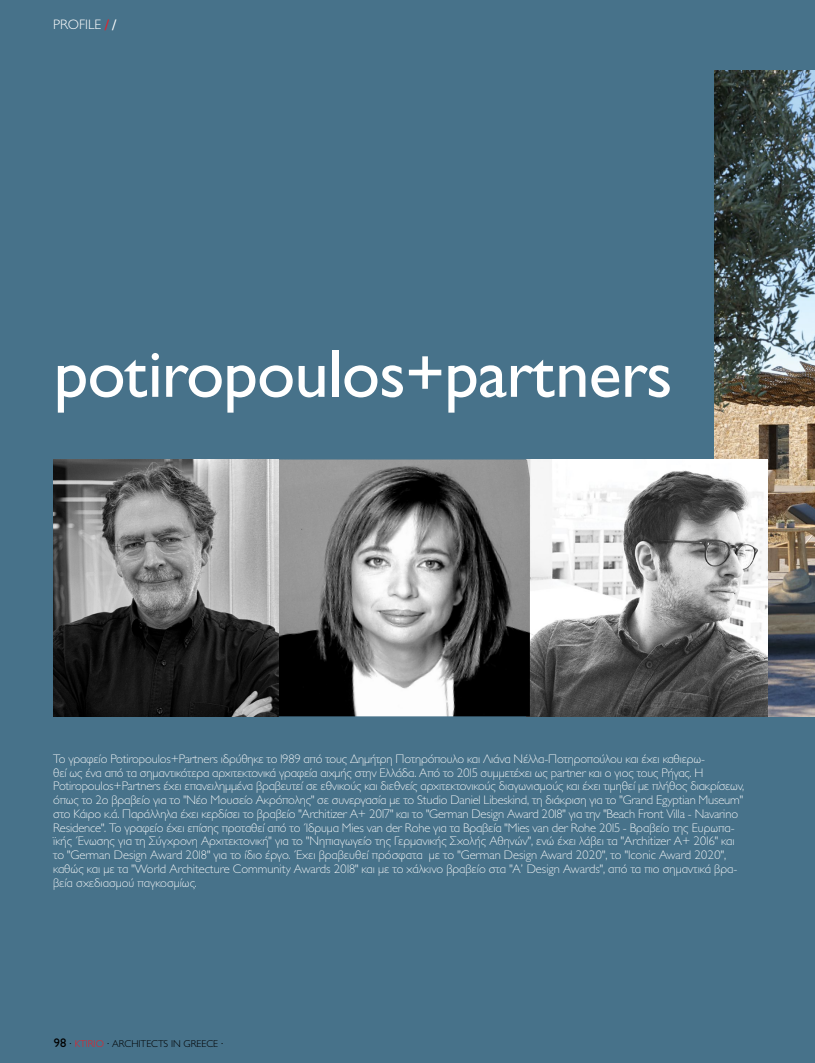
<style>
.page{position:relative;width:815px;height:1063px;background:#47728a}
.page>*{position:absolute;margin:0;border:0;box-sizing:border-box;transform-origin:0 0}
.t1{font:68.75px "Gill Sans Hel";letter-spacing:-.01em;color:#fff}
.t2{font:300 13.75px "Gill Sans Hel";color:#fff}
.t3{font:300 expanded 12.5px/13.8px "Gill Sans Hel";letter-spacing:-.01em;color:#fff}
.t4{font:300 10px "Gill Sans Hel";color:#000}
.s1{font-weight:700;color:#ed1d24}
.s2{font-weight:700}
.s3{font-weight:400;font-size:12.5px}
.s4{color:#ed1d24}
</style>
<div class="page">
<img style="left:714px;top:71px;width:101px;height:645px">
<img style="left:530px;top:459px;width:237px;height:257px">
<img style="left:278px;top:459px;width:252px;height:257px">
<img style="left:54px;top:459px;width:224px;height:257px">
<p class="t2" style="left:53px;top:16px;width:65px">PROFILE <span class="s1">/</span> <span class="s2">/</span></p>
<h1 class="t1" style="left:54px;top:336px;width:620px">potiropoulos+partners</h1>
<p class="t3" style="left:53px;top:752px;width:692px">Το γραφείο Potiropoulos+Partners ιδρύθηκε το 1989 από τους Δημήτρη Ποτηρόπουλο και Λιάνα Νέλλα-Ποτηροπούλου και έχει καθιερω-<br>θεί ως ένα από τα σημαντικότερα αρχιτεκτονικά γραφεία αιχμής στην Ελλάδα. Aπό το 2015 συμμετέχει ως partner και ο γιος τους Ρήγας. Η Potiropoulos+Partners έχει επανειλημμένα βραβευτεί σε εθνικούς και διεθνείς αρχιτεκτονικούς διαγωνισμούς και έχει τιμηθεί με πλήθος διακρίσεων, όπως το 2ο βραβείο για το "Νέο Μουσείο Ακρόπολης" σε συνεργασία με το Studio Daniel Libeskind, τη διάκριση για το "Grand Egyptian Museum" στο Κάιρο κ.ά. Παράλληλα έχει κερδίσει το βραβείο "Architizer A+ 2017" και το "German Design Award 2018" για την "Beach Front Villa - Navarino Residence". Το γραφείο έχει επίσης προταθεί από το Ίδρυμα Mies van der Rohe για τα Βραβεία "Mies van der Rohe 2015 - Βραβείο της Ευρωπα&shy;ϊκής Ένωσης για τη Σύγχρονη Αρχιτεκτονική" για το "Νηπιαγωγείο της Γερμανικής Σχολής Αθηνών", ενώ έχει λάβει τα "Architizer A+ 2016" και το "German Design Award 2018" για το ίδιο έργο. Έχει βραβευθεί πρόσφατα με το "German Design Award 2020", το "Iconic Award 2020", καθώς και με τα "World Architecture Community Awards 2018" και με το χάλκινο βραβείο στα "A’ Design Awards", από τα πιο σημαντικά βρα&shy;βεία σχεδιασμού παγκοσμίως.</p>
<p class="t4" style="left:54px;top:1038px;width:171px"><span class="s3">98</span> · <span class="s4">KTIRIO</span> · ARCHITECTS IN GREECE ·</p>
</div>
